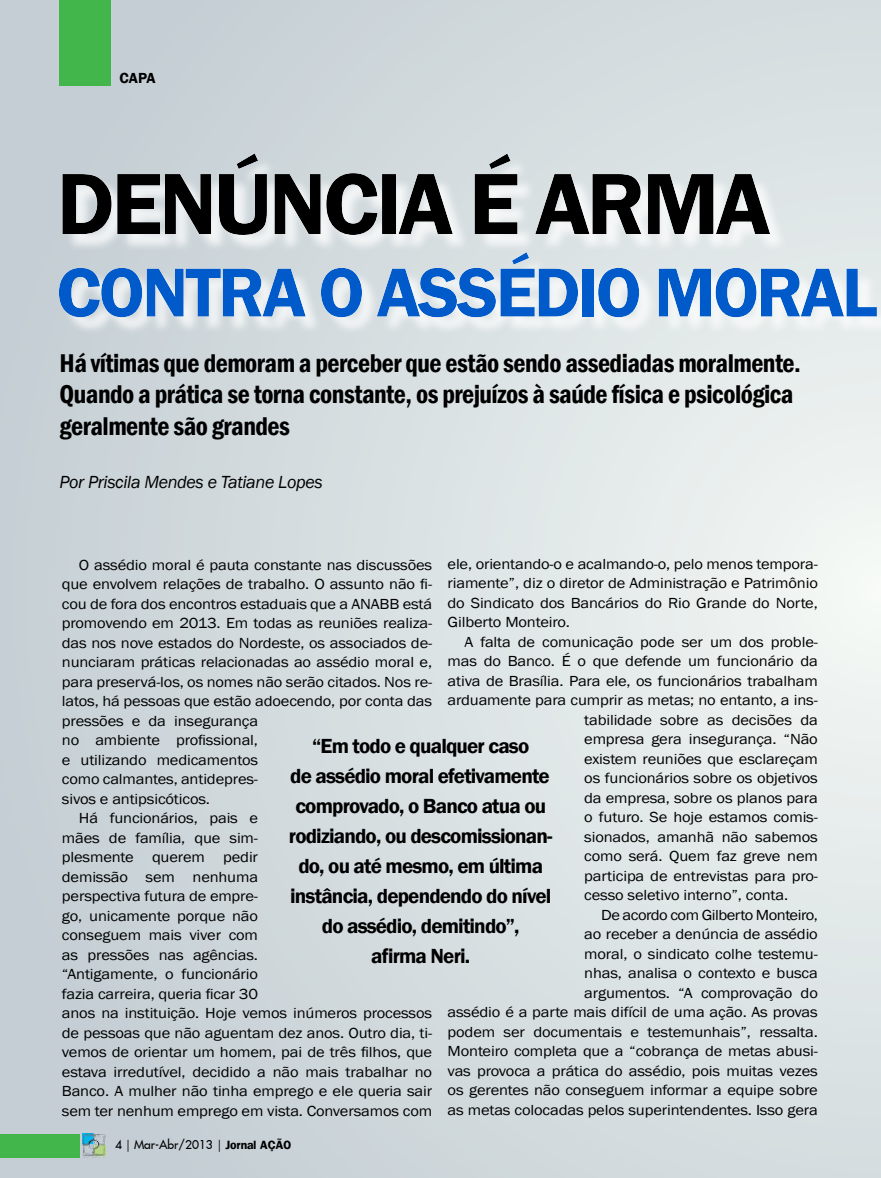
<style>
.page{position:relative;width:881px;height:1178px;background:#fff}
.page>*{position:absolute;margin:0;border:0;box-sizing:border-box;transform-origin:0 0}
.t1{font:600 72px "Franklin Gothic";letter-spacing:-.04em;color:#005aca}
.t2{font:600 condensed 26.4px/31.7px "Franklin Gothic";letter-spacing:-.02em;color:#000}
.t3{font:600 21px/30px "Franklin Gothic";letter-spacing:-.04em;color:#000;text-align:center}
.t4{font:italic 18px "Franklin Gothic";letter-spacing:-.02em;color:#000}
.t5{font:15px/19.5px "Franklin Gothic";letter-spacing:-.01em;color:#000;text-align:justify;scale:1.1 1}
.t6{font:15px "Franklin Gothic";letter-spacing:-.03em;color:#000;scale:1.1 1}
.t7{font:600 15px "Franklin Gothic";color:#000}
.t8{font:12px "Fujiyama 2 Plain";color:#000}
.s1{font-family:"Aldine 401 BT Roman A"}
.s2{font-family:"Frankfurt";font-weight:700}
</style>
<div class="page">
<div style="left:0;top:0;width:880px;height:1178px;background:linear-gradient(to right,#c4ced4,#e8eeed)"></div>
<div style="left:60px;top:0;width:51px;height:85px;background:#42b64a"></div>
<div style="left:0;top:1134px;width:79px;height:23px;background:#42b64a"></div>
<div style="left:33px;top:148px;width:847px;height:193px;background:#fff;opacity:.75"></div>
<p class="t7" style="left:120px;top:69px;width:37px">CAPA</p>
<h1 class="t1" style="left:56px;top:248px;width:822px">CONTRA O ASSÉDIO MORAL</h1>
<h2 class="t2" style="left:60px;top:346px;width:742px">Há vítimas que demoram a perceber que estão sendo assediadas moralmente.<br>Quando a prática se torna constante, os prejuízos à saúde física e psicológica geralmente são grandes</h2>
<p class="t4" style="left:60px;top:471px;width:264px">Por Priscila Mendes e Tatiane Lopes</p>
<p class="t5" style="left:447px;top:554px;width:338px">ele, orientando-o e acalmando-o, pelo menos tempora&shy;riamente”, diz o diretor de Administração e Patrimônio do Sindicato dos Bancários do Rio Grande do Norte, Gilberto Monteiro.</p>
<p class="t5" style="left:464px;top:632px;width:322px">A falta de comunicação pode ser um dos proble-</p>
<p class="t5" style="left:447px;top:652px;width:338px">mas do Banco. É o que defende um funcionário da</p>
<p class="t5" style="left:447px;top:671px;width:338px">ativa de Brasília. Para ele, os funcionários trabalham</p>
<p class="t5" style="left:447px;top:691px;width:338px">arduamente para cumprir as metas; no entanto, a ins-</p>
<p class="t5" style="left:584px;top:710px;width:214px">tabilidade sobre as decisões da</p>
<p class="t5" style="left:584px;top:730px;width:214px">empresa gera insegurança. “Não</p>
<p class="t5" style="left:584px;top:749px;width:214px">existem reuniões que esclareçam</p>
<p class="t5" style="left:584px;top:769px;width:214px">os funcionários sobre os objetivos</p>
<p class="t5" style="left:584px;top:788px;width:214px">da empresa, sobre os planos para</p>
<p class="t5" style="left:584px;top:808px;width:214px">o futuro. Se hoje estamos comis-</p>
<p class="t5" style="left:584px;top:827px;width:214px">sionados, amanhã não sabemos</p>
<p class="t5" style="left:584px;top:847px;width:214px">como será. Quem faz greve nem</p>
<p class="t5" style="left:584px;top:866px;width:214px">participa de entrevistas para pro-</p>
<p class="t5" style="left:584px;top:886px;width:187px">cesso seletivo interno”, conta.</p>
<p class="t6" style="left:601px;top:905px;width:198px">De acordo com Gilberto Monteiro,</p>
<p class="t5" style="left:584px;top:925px;width:214px">ao receber a denúncia de assédio</p>
<p class="t5" style="left:584px;top:944px;width:214px">moral, o sindicato colhe testemu-</p>
<p class="t5" style="left:584px;top:964px;width:214px">nhas, analisa o contexto e busca</p>
<p class="t5" style="left:584px;top:983px;width:214px">argumentos. “A comprovação do</p>
<p class="t5" style="left:447px;top:1003px;width:338px">assédio é a parte mais difícil de uma ação. As provas</p>
<p class="t5" style="left:447px;top:1022px;width:338px">podem ser documentais e testemunhais”, ressalta.</p>
<p class="t5" style="left:447px;top:1042px;width:338px">Monteiro completa que a “cobrança de metas abusi-</p>
<p class="t5" style="left:447px;top:1061px;width:338px">vas provoca a prática do assédio, pois muitas vezes</p>
<p class="t5" style="left:447px;top:1081px;width:338px">os gerentes não conseguem informar a equipe sobre</p>
<p class="t5" style="left:447px;top:1100px;width:338px">as metas colocadas pelos superintendentes. Isso gera</p>
<p class="t5" style="left:79px;top:555px;width:322px">O assédio moral é pauta constante nas discussões</p>
<p class="t5" style="left:62px;top:575px;width:338px">que envolvem relações de trabalho. O assunto não fi-</p>
<p class="t5" style="left:62px;top:594px;width:338px">cou de fora dos encontros estaduais que a ANABB está</p>
<p class="t5" style="left:62px;top:614px;width:338px">promovendo em 2013. Em todas as reuniões realiza-</p>
<p class="t5" style="left:62px;top:633px;width:338px">das nos nove estados do Nordeste, os associados de-</p>
<p class="t5" style="left:62px;top:653px;width:338px">nunciaram práticas relacionadas ao assédio moral e,</p>
<p class="t5" style="left:62px;top:672px;width:338px">para preservá-los, os nomes não serão citados. Nos re-</p>
<p class="t5" style="left:62px;top:692px;width:338px">latos, há pessoas que estão adoecendo, por conta das</p>
<p class="t5" style="left:62px;top:711px;width:180px">pressões e da insegurança</p>
<p class="t5" style="left:62px;top:731px;width:180px">no ambiente profissional,</p>
<p class="t5" style="left:62px;top:750px;width:180px">e utilizando medicamentos</p>
<p class="t5" style="left:62px;top:770px;width:180px">como calmantes, antidepres-</p>
<p class="t5" style="left:62px;top:789px;width:136px">sivos e antipsicóticos.</p>
<p class="t5" style="left:79px;top:809px;width:164px">Há funcionários, pais e</p>
<p class="t5" style="left:62px;top:828px;width:180px">mães de família, que sim-</p>
<p class="t5" style="left:62px;top:848px;width:180px">plesmente querem pedir</p>
<p class="t5" style="left:62px;top:867px;width:180px">demissão sem nenhuma</p>
<p class="t5" style="left:62px;top:887px;width:180px">perspectiva futura de empre-</p>
<p class="t5" style="left:62px;top:906px;width:180px">go, unicamente porque não</p>
<p class="t5" style="left:62px;top:926px;width:180px">conseguem mais viver com</p>
<p class="t5" style="left:62px;top:945px;width:180px">as pressões nas agências.</p>
<p class="t5" style="left:62px;top:965px;width:180px">“Antigamente, o funcionário</p>
<p class="t5" style="left:62px;top:984px;width:180px">fazia carreira, queria ficar 30</p>
<p class="t5" style="left:62px;top:1004px;width:338px">anos na instituição. Hoje vemos inúmeros processos</p>
<p class="t5" style="left:62px;top:1023px;width:338px">de pessoas que não aguentam dez anos. Outro dia, ti-</p>
<p class="t5" style="left:62px;top:1043px;width:338px">vemos de orientar um homem, pai de três filhos, que</p>
<p class="t5" style="left:62px;top:1062px;width:338px">estava irredutível, decidido a não mais trabalhar no</p>
<p class="t5" style="left:62px;top:1082px;width:338px">Banco. A mulher não tinha emprego e ele queria sair</p>
<p class="t5" style="left:62px;top:1101px;width:338px">sem ter nenhum emprego em vista. Conversamos com</p>
<h3 class="t3" style="left:289px;top:731px;width:265px">“Em todo e qualquer caso<br>de assédio moral efetivamente comprovado, o Banco atua ou rodiziando, ou descomissionan&shy;do, ou até mesmo, em última instância, dependendo do nível do assédio, demitindo”,<br>afirma Neri.</h3>
<p class="t8" style="left:115px;top:1137px;width:177px">4 <span class="s1">|</span> Mar-Abr/2013 <span class="s1">|</span> <span class="s2">Jornal AÇÃO</span></p>
</div>
